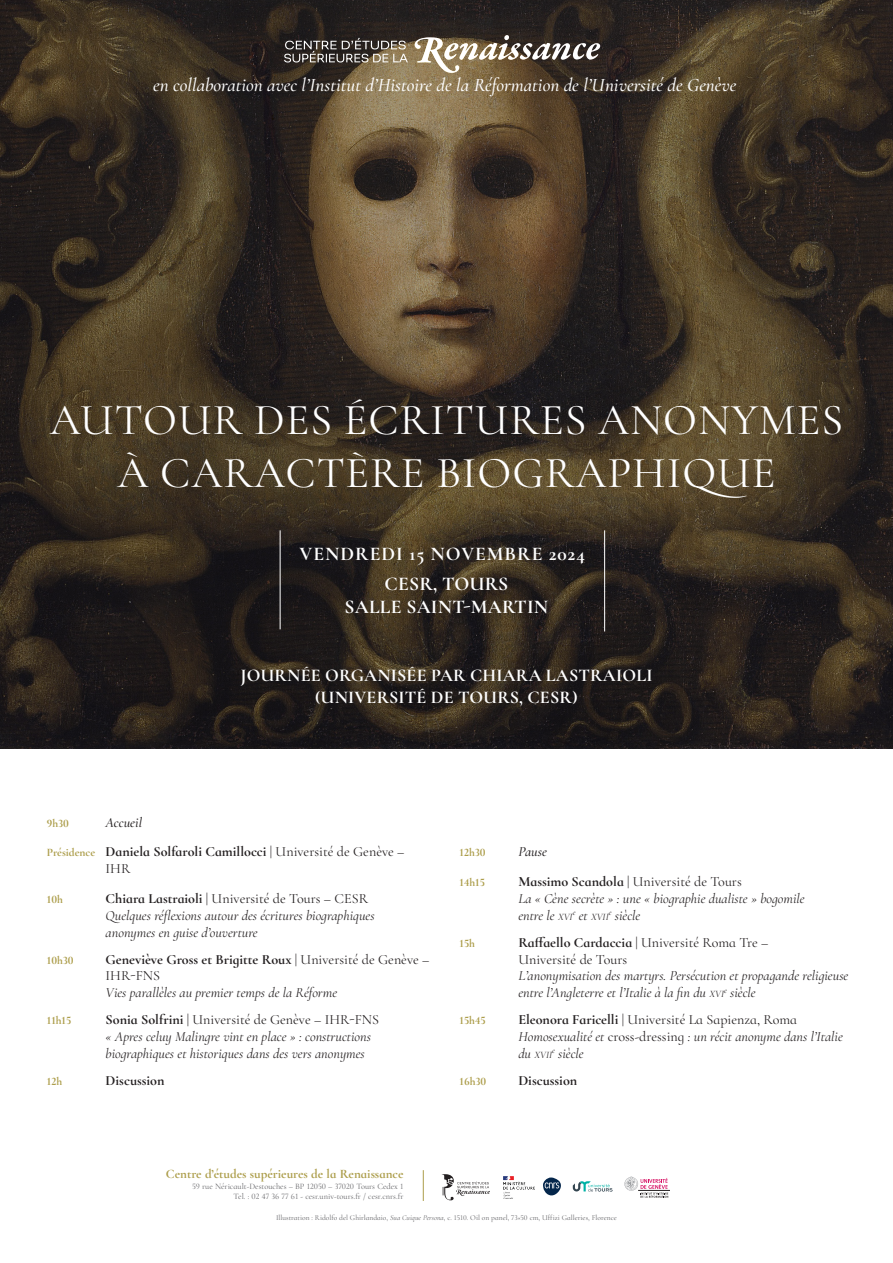
<style>
.page{position:relative;width:893px;height:1263px;background:#fff}
.page>*{position:absolute;margin:0;border:0;box-sizing:border-box;transform-origin:0 0}
.t1{font:44.25px/53.1px "Cormorant Infant";letter-spacing:.02em;color:#fff;text-align:center}
.t2{font:700 19.58px/23.5px "Cormorant Infant";letter-spacing:.01em;color:#fff;text-align:center}
.t3{font:700 19.5px "Cormorant Infant";letter-spacing:.05em;color:#fff}
.t4{font:italic 500 19.12px "Cormorant Infant";color:#fff}
.t5{font:700 18px/21.6px "Cormorant Infant";letter-spacing:.01em;color:#fff;text-align:center}
.t6{font:italic 14.1px/17px "Cormorant Infant";color:#231f20}
.t7{font:700 14.1px/17px "Cormorant Infant";color:#231f20}
.t8{font:italic 500 14.1px "Cormorant Infant";color:#231f20}
.t9{font:700 12.98px "Cormorant Infant";color:#ac9d4a}
.t10{font:700 11.48px "Cormorant Infant";color:#ac9d4a}
.t11{font:italic 9.9px "Cormorant Infant";color:#231f20}
.t12{font:8.4px/10.2px "Cormorant Infant";color:#636366;text-align:right}
.t13{font:7.5px "Cormorant Infant";color:#636366}
.s1{font-size:11.48px;color:#ac9d4a}
.s2{font-weight:400}
.s3{font-weight:700;font-style:normal}
.s4{font-style:normal}
.s5{font-size:9.9px}
.s6{font-size:14.1px}
.s7{font-style:italic}
</style>
<div class="page">
<img style="left:0;top:0;width:893px;height:748px">
<hr style="left:280px;top:530px;width:1px;height:99px;background:#fff">
<hr style="left:604px;top:530px;width:1px;height:101px;background:#fff">
<svg style="left:284px;top:38px;width:124px;height:25px"></svg>
<svg style="left:415px;top:35px;width:185px;height:38px"></svg>
<hr style="left:423px;top:1170px;width:1px;height:31px;background:#ac9d4a">
<svg style="left:573px;top:1181px;width:40px;height:10px"></svg>
<img style="left:503px;top:1176px;width:31px;height:22px">
<hr style="left:638px;top:1190px;width:32px;height:1px;background:#231f20">
<svg style="left:624px;top:1176px;width:44px;height:22px"></svg>
<svg style="left:442px;top:1174px;width:48px;height:26px"></svg>
<svg style="left:543px;top:1177px;width:18px;height:18px"></svg>
<p class="t4" style="left:153px;top:70px;width:585px">en collaboration avec l’Institut d’Histoire de la Réformation de l’Université de Genève</p>
<p class="t1" style="left:50px;top:393px;width:795px">AUTOUR DES ÉCRITURES ANONYMES<br>À CARACTÈRE BIOGRAPHIQUE</p>
<p class="t3" style="left:300px;top:541px;width:287px">VENDREDI 15 NOVEMBRE 2024</p>
<p class="t2" style="left:345px;top:571px;width:205px">CESR, TOURS<br>SALLE SAINT-MARTIN</p>
<p class="t5" style="left:240px;top:664px;width:413px">JOURNÉE ORGANISÉE PAR CHIARA LASTRAIOLI (UNIVERSITÉ DE TOURS, CESR)</p>
<p class="t10" style="left:47px;top:816px;width:24px">9h30</p>
<p class="t8" style="left:106px;top:811px;width:38px">Accueil</p>
<p class="t7" style="left:106px;top:843px;width:300px;text-indent:-59px"><span class="s1">Présidence</span> Daniela Solfaroli Camillocci <span class="s2">| Université de Genève –<br>IHR</span></p>
<p class="t10" style="left:47px;top:892px;width:18px">10h</p>
<p class="t6" style="left:106px;top:888px;width:270px"><span class="s3">Chiara Lastraioli</span> <span class="s4">| Université de Tours – CESR<br></span>Quelques réflexions autour des écritures biographiques anonymes en guise d’ouverture</p>
<p class="t10" style="left:47px;top:953px;width:28px">10h30</p>
<p class="t6" style="left:106px;top:949px;width:325px"><span class="s3">Geneviève Gross et Brigitte Roux</span> <span class="s4">| Université de Genève –<br>IHR-FNS<br></span>Vies parallèles au premier temps de la Réforme</p>
<p class="t10" style="left:47px;top:1013px;width:26px">11h15</p>
<p class="t6" style="left:106px;top:1010px;width:275px"><span class="s3">Sonia Solfrini</span> <span class="s4">| Université de Genève – IHR-FNS </span>« Apres celuy Malingre vint en place » : constructions biographiques et historiques dans des vers anonymes</p>
<p class="t10" style="left:47px;top:1074px;width:17px">12h</p>
<p class="t7" style="left:106px;top:1072px;width:60px">Discussion</p>
<p class="t10" style="left:460px;top:846px;width:28px">12h30</p>
<p class="t8" style="left:518px;top:841px;width:30px">Pause</p>
<p class="t10" style="left:460px;top:875px;width:27px">14h15</p>
<p class="t6" style="left:518px;top:871px;width:288px"><span class="s3">Massimo Scandola</span> <span class="s4">| Université de Tours<br></span>La « Cène secrète » : une « biographie dualiste » bogomile entre le <span class="s5">xvi</span></p>
<p class="t11" style="left:573px;top:909px;width:38px"><sup>e</sup> <span class="s6">et</span> xvii</p>
<p class="t6" style="left:609px;top:905px;width:33px"><sup>e</sup> siècle</p>
<p class="t10" style="left:460px;top:936px;width:17px">15h</p>
<p class="t6" style="left:518px;top:932px;width:332px"><span class="s3">Raffaello Cardaccia</span> <span class="s4">| Université Roma Tre –<br>Université de Tours<br></span>L’anonymisation des martyrs. Persécution et propagande religieuse entre l’Angleterre et l’Italie à la fin du <span class="s5">xvi</span><sup>e</sup> siècle</p>
<p class="t10" style="left:460px;top:1013px;width:28px">15h45</p>
<p class="t6" style="left:518px;top:1010px;width:326px"><span class="s3">Eleonora Faricelli</span> <span class="s4">| Université La Sapienza, Roma<br></span>Homosexualité et <span class="s4">cross-dressing</span> : un récit anonyme dans l’Italie</p>
<p class="t11" style="left:518px;top:1047px;width:35px"><span class="s6">du</span> xvii</p>
<p class="t6" style="left:552px;top:1044px;width:33px"><sup>e</sup> siècle</p>
<p class="t10" style="left:460px;top:1074px;width:28px">16h30</p>
<p class="t7" style="left:518px;top:1072px;width:60px">Discussion</p>
<p class="t9" style="left:166px;top:1166px;width:239px">Centre d’études supérieures de la Renaissance</p>
<p class="t12" style="left:192px;top:1181px;width:213px">59 rue Néricault-Destouches – BP 12050 – 37020 Tours Cedex 1<br>Tel. : 02 47 36 77 61 - cesr.univ-tours.fr / cesr.cnrs.fr</p>
<p class="t13" style="left:276px;top:1213px;width:342px">Illustration : Ridolfo del Ghirlandaio, <span class="s7">Sua Cuique Persona</span>, c. 1510. Oil on panel, 73×50 cm, Uffizi Galleries, Florence</p>
</div>
